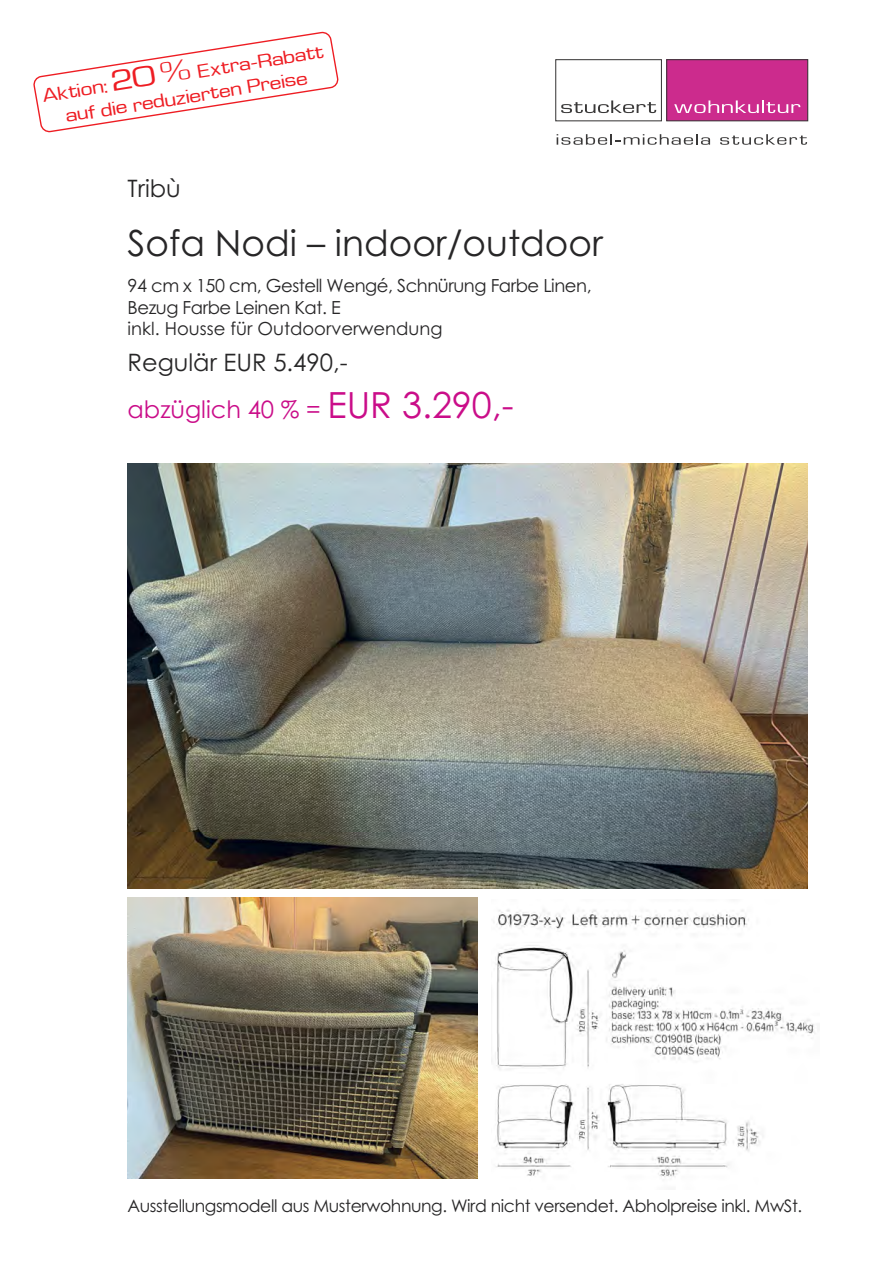
<style>
.page{position:relative;width:893px;height:1263px;background:#fff}
.page>*{position:absolute;margin:0;border:0;box-sizing:border-box;transform-origin:0 0}
.t1{font:36px "Century Gothic";color:#272627}
.t2{font:24px/46.5px "Century Gothic";color:#272627}
.t3{font:19.5px/23.4px "Waukegan LDO Extended";color:#ee1d23;text-align:center}
.t4{font:18px/21.6px "Century Gothic";letter-spacing:-.025em;color:#272627}
.t5{font:17.25px "Century Gothic";letter-spacing:-.025em;color:#272627}
.s1{font-size:30px}
.s2{color:#ca0d89}
.s3{font-size:36px;color:#ca0d89}
</style>
<div class="page">
<div style="left:555px;top:59px;width:107px;height:62px;border:1px solid #393838"></div>
<div style="left:667px;top:60px;width:141px;height:61px;background:#cc2b8d"></div>
<div style="left:666px;top:59px;width:142px;height:62px;border:1px solid #393838"></div>
<svg style="left:561px;top:100px;width:95px;height:13px"></svg>
<svg style="left:674px;top:100px;width:126px;height:13px"></svg>
<svg style="left:557px;top:134px;width:153px;height:11px"></svg>
<svg style="left:720px;top:134px;width:87px;height:11px"></svg>
<img style="left:128px;top:463px;width:680px;height:426px">
<img style="left:128px;top:897px;width:350px;height:282px">
<img style="left:493px;top:909px;width:323px;height:268px">
<svg style="left:33px;top:31px;width:306px;height:102px"></svg>
<p class="t3" style="left:41px;top:84px;width:286px;rotate:-9deg">Aktion: <span class="s1">20 %</span> Extra-Rabatt auf die reduzierten Preise</p>
<h2 class="t2" style="left:128px;top:165px;width:55px">Tribù</h2>
<h1 class="t1" style="left:128px;top:223px;width:477px">Sofa Nodi – indoor/outdoor</h1>
<p class="t4" style="left:128px;top:275px;width:466px">94 cm x 150 cm, Gestell Wengé, Schnürung Farbe Linen,<br>Bezug Farbe Leinen Kat. E<br>inkl. Housse für Outdoorverwendung</p>
<h2 class="t2" style="left:128px;top:340px;width:388px">Regulär EUR 5.490,-<br><span class="s2">abzüglich 40 % =</span> <span class="s3">EUR 3.290,-</span></h2>
<p class="t5" style="left:128px;top:1196px;width:676px">Ausstellungsmodell aus Musterwohnung. Wird nicht versendet. Abholpreise inkl. MwSt.</p>
</div>
